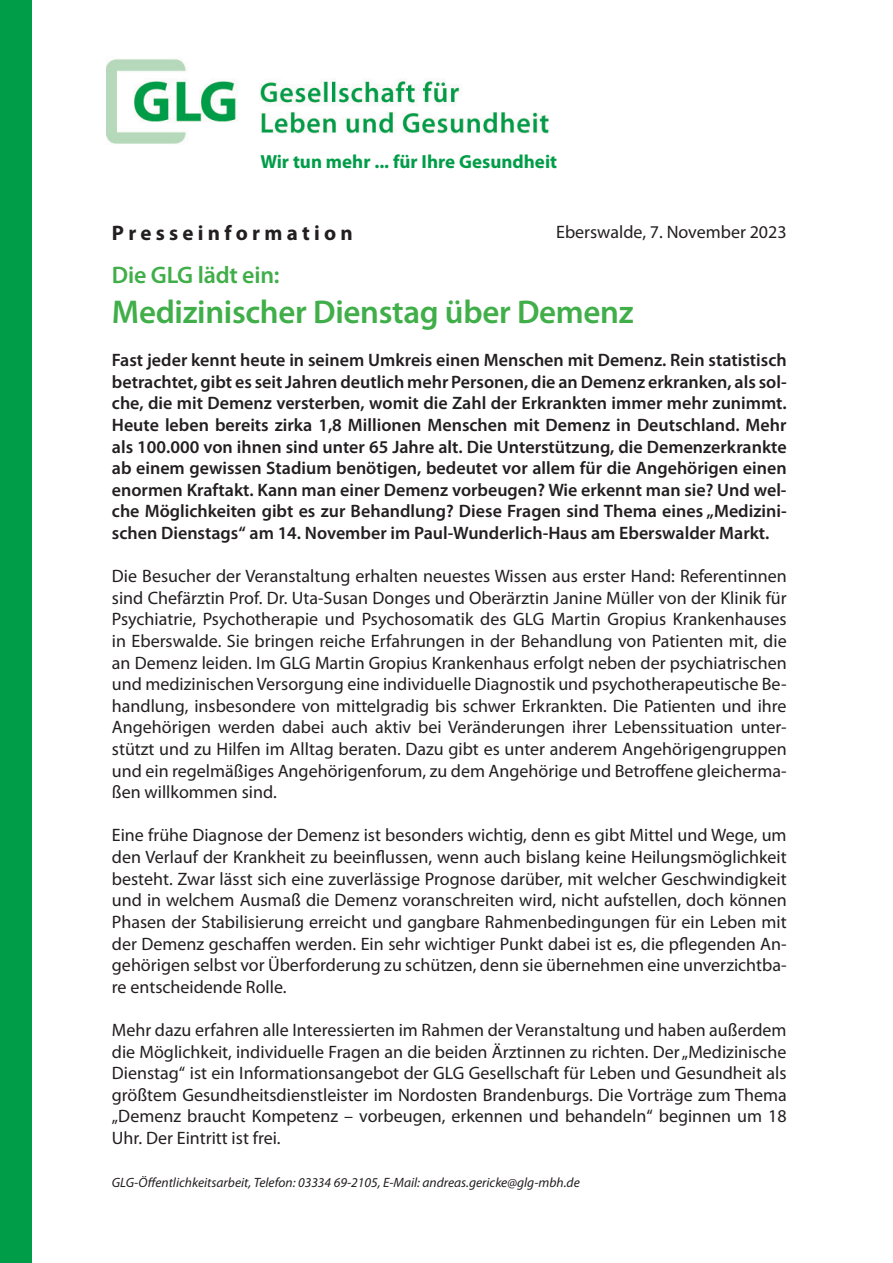
<style>
.page{position:relative;width:893px;height:1263px;background:#fff}
.page>*{position:absolute;margin:0;border:0;box-sizing:border-box;transform-origin:0 0}
.t1{font:600 33px "Myriad Pro";letter-spacing:-.01em;color:#40ae49}
.t2{font:600 24px "Myriad Pro";letter-spacing:-.01em;color:#40ae49}
.t3{font:700 21px "Myriad Pro";color:#231f20}
.t4{font:700 18.9px "Myriad Pro";color:#009d48}
.t5{font:18px/21.6px "Myriad Pro";color:#231f20;text-align:justify}
.t6{font:600 18px/21.6px "Myriad Pro";color:#231f20;text-align:justify}
.t7{font:italic 13.5px "Myriad Pro";color:#231f20}
</style>
<div class="page">
<div style="left:0;top:0;width:32px;height:1263px;background:#009d48"></div>
<img style="left:107px;top:59px;width:442px;height:85px">
<p class="t4" style="left:260px;top:149px;width:298px">Wir tun mehr ... für Ihre Gesundheit</p>
<p class="t3" style="left:112px;top:219px;width:242px">P r e s s e i n f o r m a t i o n</p>
<h2 class="t2" style="left:112px;top:260px;width:169px">Die GLG lädt ein:</h2>
<h1 class="t1" style="left:112px;top:291px;width:523px">Medizinischer Dienstag über Demenz</h1>
<p class="t6" style="left:112px;top:349px;width:676px">Fast jeder kennt heute in seinem Umkreis einen Menschen mit Demenz. Rein statistisch betrachtet, gibt es seit Jahren deutlich mehr Personen, die an Demenz erkranken, als sol&shy;che, die mit Demenz versterben, womit die Zahl der Erkrankten immer mehr zunimmt.<br>Heute leben bereits zirka 1,8 Millionen Menschen mit Demenz in Deutschland. Mehr als 100.000 von ihnen sind unter 65 Jahre alt. Die Unterstützung, die Demenzerkrankte ab einem gewissen Stadium benötigen, bedeutet vor allem für die Angehörigen einen enormen Kraftakt. Kann man einer Demenz vorbeugen? Wie erkennt man sie? Und wel&shy;che Möglichkeiten gibt es zur Behandlung? Diese Fragen sind Thema eines „Medizini&shy;schen Dienstags“ am 14. November im Paul-Wunderlich-Haus am Eberswalder Markt.</p>
<p class="t5" style="left:112px;top:565px;width:676px">Die Besucher der Veranstaltung erhalten neuestes Wissen aus erster Hand: Referentinnen sind Chefärztin Prof. Dr. Uta-Susan Donges und Oberärztin Janine Müller von der Klinik für Psychiatrie, Psychotherapie und Psychosomatik des GLG Martin Gropius Krankenhauses in Eberswalde. Sie bringen reiche Erfahrungen in der Behandlung von Patienten mit, die an Demenz leiden. Im GLG Martin Gropius Krankenhaus erfolgt neben der psychiatrischen und medizinischen Versorgung eine individuelle Diagnostik und psychotherapeutische Be&shy;handlung, insbesondere von mittelgradig bis schwer Erkrankten. Die Patienten und ihre Angehörigen werden dabei auch aktiv bei Veränderungen ihrer Lebenssituation unter&shy;stützt und zu Hilfen im Alltag beraten. Dazu gibt es unter anderem Angehörigengruppen und ein regelmäßiges Angehörigenforum, zu dem Angehörige und Betroffene gleicherma&shy;ßen willkommen sind.</p>
<p class="t5" style="left:112px;top:824px;width:676px">Eine frühe Diagnose der Demenz ist besonders wichtig, denn es gibt Mittel und Wege, um den Verlauf der Krankheit zu beeinflussen, wenn auch bislang keine Heilungsmöglichkeit besteht. Zwar lässt sich eine zuverlässige Prognose darüber, mit welcher Geschwindigkeit und in welchem Ausmaß die Demenz voranschreiten wird, nicht aufstellen, doch können Phasen der Stabilisierung erreicht und gangbare Rahmenbedingungen für ein Leben mit der Demenz geschaffen werden. Ein sehr wichtiger Punkt dabei ist es, die pflegenden An&shy;gehörigen selbst vor Überforderung zu schützen, denn sie übernehmen eine unverzichtba&shy;re entscheidende Rolle.</p>
<p class="t5" style="left:112px;top:1019px;width:676px">Mehr dazu erfahren alle Interessierten im Rahmen der Veranstaltung und haben außerdem die Möglichkeit, individuelle Fragen an die beiden Ärztinnen zu richten. Der „Medizinische Dienstag“ ist ein Informationsangebot der GLG Gesellschaft für Leben und Gesundheit als größtem Gesundheitsdienstleister im Nordosten Brandenburgs. Die Vorträge zum Thema „Demenz braucht Kompetenz – vorbeugen, erkennen und behandeln“ beginnen um 18<br>Uhr. Der Eintritt ist frei.</p>
<p class="t7" style="left:112px;top:1174px;width:469px">GLG-Öffentlichkeitsarbeit, Telefon: 03334 69-2105, E-Mail: andreas.gericke@glg-mbh.de</p>
<p class="t5" style="left:556px;top:221px;width:232px">Eberswalde, 7. November 2023</p>
</div>
